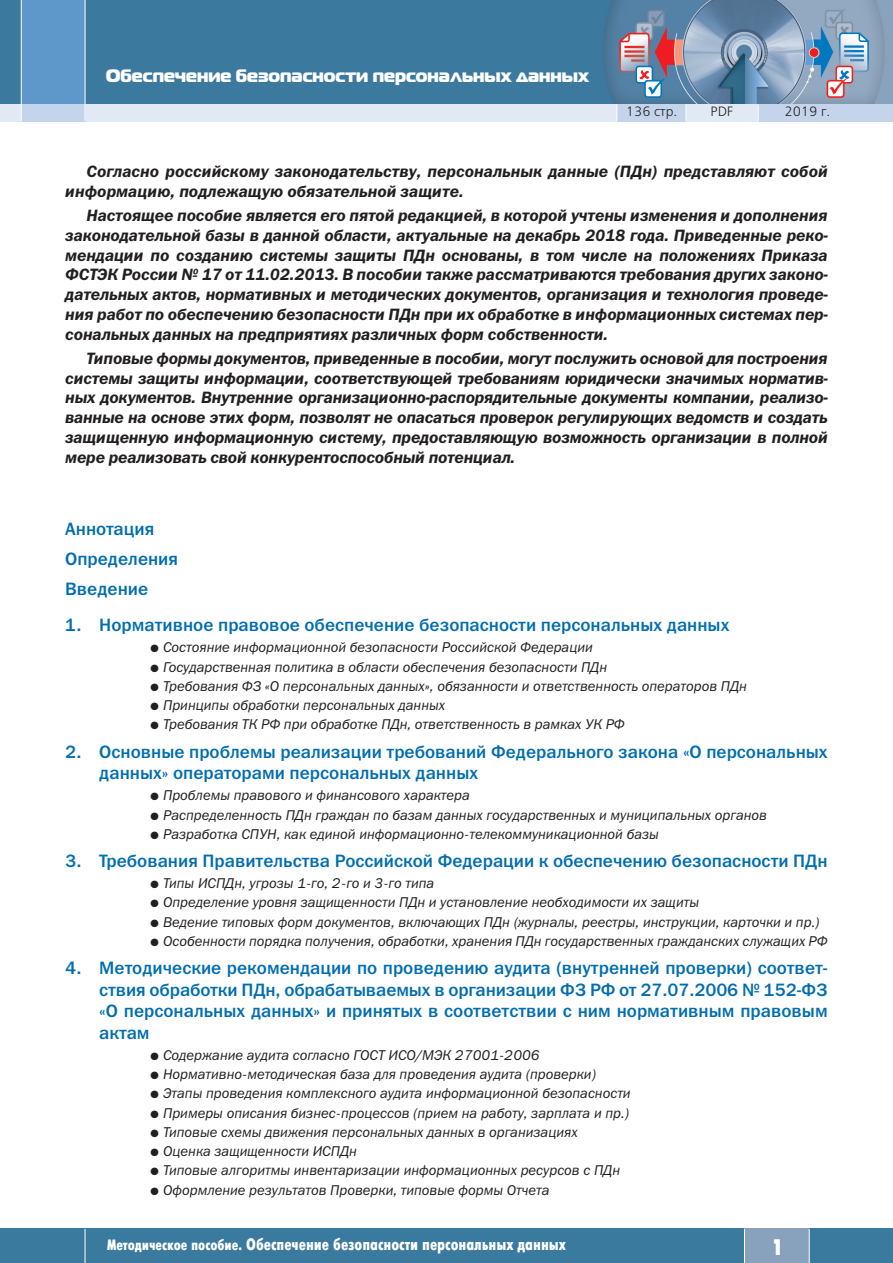
<style>
.page{position:relative;width:893px;height:1263px;background:#fff}
.page>*{position:absolute;margin:0;border:0;box-sizing:border-box;transform-origin:0 0}
.t1{font:700 22.5px "Futuris X Cond C";color:#fff}
.t2{font:18px/21.6px "Franklin Gothic Medium C";color:#006db0}
.t3{font:18px "Magistral Black C";color:#fff}
.t4{font:italic 16.5px/19.8px "Franklin Gothic Demi C";color:#231f20;text-align:justify}
.t5{font:16.5px "Futuris X Cond C";letter-spacing:-.005em;color:#fff}
.t6{font:italic 14.25px "Franklin Gothic Book C";color:#231f20}
.t7{font:13.5px "Free Set C";color:#231f20}
.s1{font-size:15px}
</style>
<div class="page">
<img style="left:0;top:0;width:893px;height:104px">
<div style="left:0;top:1229px;width:893px;height:34px;background:#3b7a9f"></div>
<div style="left:22px;top:0;width:63px;height:106px;background:#5e97ca"></div>
<div style="left:744px;top:1229px;width:65px;height:34px;background:#88a2bd"></div>
<hr style="left:744px;top:1229px;width:1px;height:34px;background:#fff">
<hr style="left:809px;top:1229px;width:1px;height:34px;background:#fff">
<hr style="left:85px;top:1229px;width:1px;height:34px;background:#fff">
<div style="left:0;top:104px;width:893px;height:17px;background:#e0e9f4"></div>
<div style="left:759px;top:104px;width:134px;height:17px;background:#c3d4eb"></div>
<div style="left:617px;top:104px;width:69px;height:17px;background:#c3d4eb"></div>
<div style="left:21px;top:104px;width:64px;height:17px;background:#c3d4eb"></div>
<hr style="left:21px;top:0;width:1px;height:121px;background:#fff">
<hr style="left:85px;top:0;width:1px;height:121px;background:#fff">
<svg style="left:616px;top:105px;width:1px;height:16px"></svg>
<svg style="left:686px;top:105px;width:1px;height:16px"></svg>
<svg style="left:758px;top:105px;width:1px;height:16px"></svg>
<p class="t3" style="left:106px;top:65px;width:485px">Обеспечение безопасности персональных данных</p>
<p class="t7" style="left:626px;top:104px;width:53px">136 стр.</p>
<p class="t7" style="left:710px;top:104px;width:24px">PDF</p>
<p class="t7" style="left:784px;top:104px;width:47px">2019 г.</p>
<p class="t4" style="left:65px;top:161px;width:764px;text-indent:21px">Согласно российскому законодательству, персональнык данные (ПДн) представляют собой информацию, подлежащую обязательной защите.</p>
<p class="t4" style="left:65px;top:205px;width:764px;text-indent:21px">Настоящее пособие является его пятой редакцией, в которой учтены изменения и дополнения законодательной базы в данной области, актуальные на декабрь 2018 года. Приведенные реко&shy;мендации по созданию системы защиты ПДн основаны, в том числе на положениях Приказа ФСТЭК России № 17 от 11.02.2013. В пособии также рассматриваются требования других законо&shy;дательных актов, нормативных и методических документов, организация и технология проведе&shy;ния работ по обеспечению безопасности ПДн при их обработке в информационных системах пер&shy;сональных данных на предприятиях различных форм собственности.</p>
<p class="t4" style="left:65px;top:348px;width:764px;text-indent:21px">Типовые формы документов, приведенные в пособии, могут послужить основой для построения системы защиты информации, соответствующей требованиям юридически значимых норматив&shy;ных документов. Внутренние организационно-распорядительные документы компании, реализо&shy;ванные на основе этих форм, позволят не опасаться проверок регулирующих ведомств и создать защищенную информационную систему, предоставляющую возможность организации в полной мере реализовать свой конкурентоспособный потенциал.</p>
<p class="t2" style="left:65px;top:513px;width:114px;line-height:30.2px">Аннотация<br>Определения<br>Введение</p>
<p class="t2" style="left:65px;top:614px;width:666px">1. Нормативное правовое обеспечение безопасности персональных данных</p>
<p class="t6" style="left:150px;top:639px;width:444px">● Состояние информационной безопасности Российской Федерации</p>
<p class="t6" style="left:150px;top:658px;width:458px">● Государственная политика в области обеспечения безопасности ПДн</p>
<p class="t6" style="left:150px;top:678px;width:598px">● Требования ФЗ «О персональных данных», обязанности и ответственность операторов ПДн</p>
<p class="t6" style="left:150px;top:697px;width:296px">● Принципы обработки персональных данных</p>
<p class="t6" style="left:150px;top:716px;width:476px">● Требования ТК РФ при обработке ПДн, ответственность в рамках УК РФ</p>
<p class="t2" style="left:99px;top:740px;width:730px;text-indent:-34px">2. Основные проблемы реализации требований Федерального закона «О персональных данных» операторами персональных данных</p>
<p class="t6" style="left:150px;top:787px;width:321px">● Проблемы правового и финансового характера</p>
<p class="t6" style="left:150px;top:806px;width:618px">● Распределенность ПДн граждан по базам данных государственных и муниципальных органов</p>
<p class="t6" style="left:150px;top:825px;width:510px">● Разработка СПУН, как единой информационно-телекоммуникационной базы</p>
<p class="t2" style="left:65px;top:850px;width:764px">3. Требования Правительства Российской Федерации к обеспечению безопасности ПДн</p>
<p class="t6" style="left:150px;top:875px;width:285px">● Типы ИСПДн, угрозы 1-го, 2-го и 3-го типа</p>
<p class="t6" style="left:150px;top:894px;width:550px">● Определение уровня защищенности ПДн и установление необходимости их защиты</p>
<p class="t6" style="left:150px;top:913px;width:671px">● Ведение типовых форм документов, включающих ПДн (журналы, реестры, инструкции, карточки и пр.)</p>
<p class="t6" style="left:150px;top:932px;width:679px">● Особенности порядка получения, обработки, хранения ПДн государственных гражданских служащих РФ</p>
<p class="t2" style="left:99px;top:957px;width:730px;text-align:justify;text-indent:-34px">4. Методические рекомендации по проведению аудита (внутренней проверки) соответ&shy;ствия обработки ПДн, обрабатываемых в организации ФЗ РФ от 27.07.2006 № 152-ФЗ «О персональных данных» и принятых в соответствии с ним нормативным правовым актам</p>
<p class="t6" style="left:150px;top:1047px;width:391px">● Содержание аудита согласно ГОСТ ИСО/МЭК 27001-2006</p>
<p class="t6" style="left:150px;top:1066px;width:447px">● Нормативно-методическая база для проведения аудита (проверки)</p>
<p class="t6" style="left:150px;top:1085px;width:482px">● Этапы проведения комплексного аудита информационной безопасности</p>
<p class="t6" style="left:150px;top:1104px;width:480px">● Примеры описания бизнес-процессов (прием на работу, зарплата и пр.)</p>
<p class="t6" style="left:150px;top:1123px;width:429px">● Типовые схемы движения персональных данных в организациях</p>
<p class="t6" style="left:150px;top:1143px;width:208px">● Оценка защищенности ИСПДн</p>
<p class="t6" style="left:150px;top:1162px;width:471px">● Типовые алгоритмы инвентаризации информационных ресурсов с ПДн</p>
<p class="t6" style="left:150px;top:1181px;width:401px">● Оформление результатов Проверки, типовые формы Отчета</p>
<p class="t5" style="left:107px;top:1235px;width:460px"><span class="s1">Методическое пособие.</span> Обеспечение безопасности персональных данных</p>
<h1 class="t1" style="left:771px;top:1234px;width:15px">1</h1>
</div>
